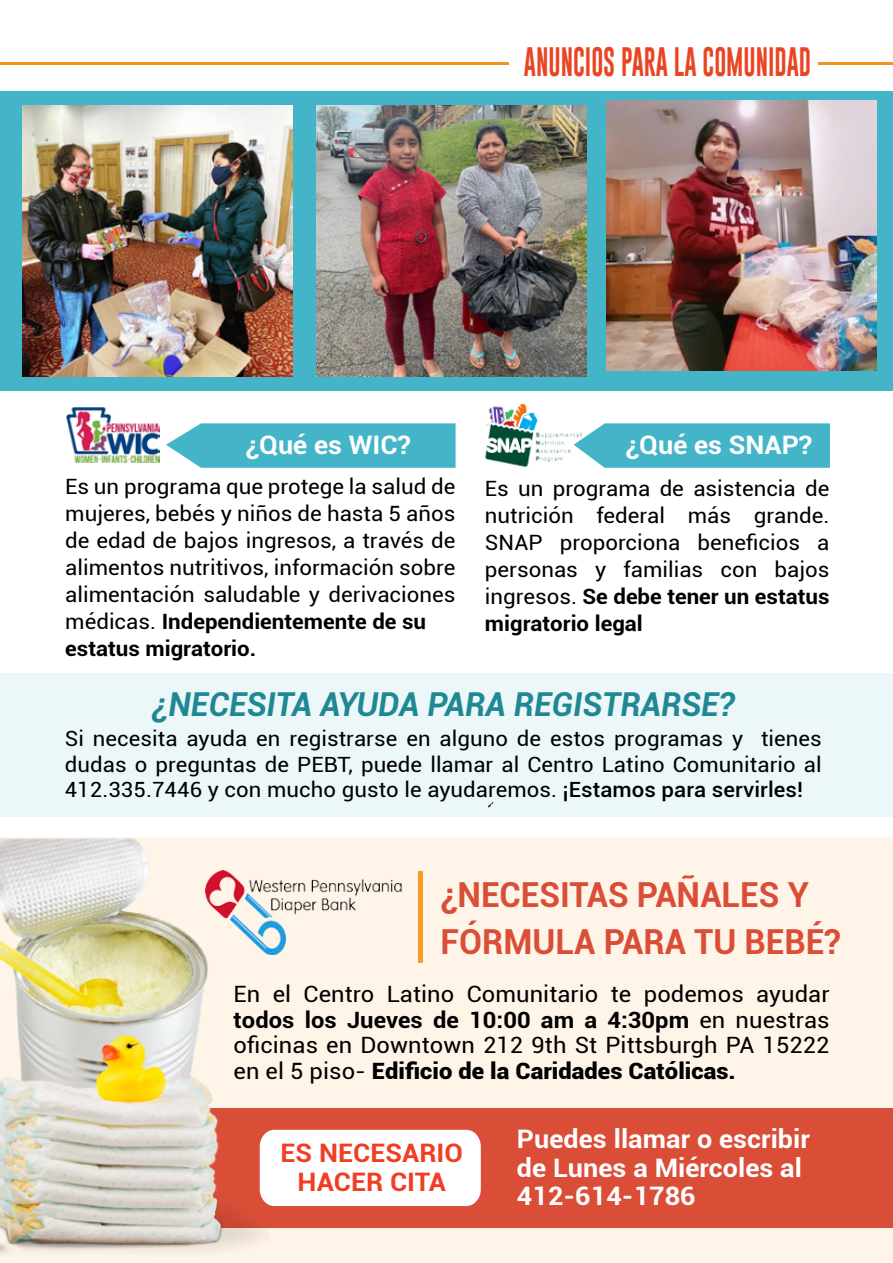
<style>
.page{position:relative;width:893px;height:1263px;background:#fff}
.page>*{position:absolute;margin:0;border:0;box-sizing:border-box;transform-origin:0 0}
.t1{font:700 34.5px/46.5px "Roboto";color:#da4e38}
.t2{font:italic 700 33px "Roboto";color:#1f8893}
.t3{font:30px "Gobold";color:#ea4523;scale:.79 1}
.t4{font:700 25.5px/28.5px "Roboto";letter-spacing:.005em;color:#fff;scale:1.06 1}
.t5{font:700 25.5px/28.5px "Roboto";letter-spacing:.005em;color:#ef3e24;text-align:center;scale:1.06 1}
.t6{font:22.5px/25.5px "Roboto";letter-spacing:.005em;color:#000;text-align:justify;scale:1.06 1}
.t7{font:21.15px/27px "Roboto";color:#000;text-align:justify;scale:1.06 1}
.t8{font:21px/25.5px "Roboto";letter-spacing:.005em;color:#000;text-align:justify;scale:1.06 1}
.s1{font-weight:700}
.s2{font-weight:500}
.s3{font-weight:900}
</style>
<div class="page">
<hr style="left:0;top:62px;width:508px;height:3px;background:#f39523">
<hr style="left:819px;top:62px;width:74px;height:3px;background:#f39523">
<div style="left:0;top:838px;width:893px;height:425px;background:#fef4e7"></div>
<div style="left:181px;top:1108px;width:712px;height:119px;background:#da4e38"></div>
<img style="left:1px;top:837px;width:519px;height:417px">
<div style="left:0;top:673px;width:893px;height:144px;background:#ecf7f9"></div>
<svg style="left:166px;top:423px;width:290px;height:45px;background:#51bacc"></svg>
<div style="left:0;top:91px;width:893px;height:299px;background:#44b5c8"></div>
<svg style="left:488px;top:802px;width:5px;height:5px"></svg>
<img style="left:67px;top:408px;width:92px;height:55px">
<img style="left:485px;top:403px;width:89px;height:64px">
<svg style="left:574px;top:423px;width:256px;height:45px;background:#51bacb"></svg>
<img style="left:205px;top:871px;width:201px;height:84px">
<hr style="left:418px;top:871px;width:4px;height:91px;background:#f49e26">
<div style="left:260px;top:1130px;width:221px;height:76px;background:#fff"></div>
<img style="left:606px;top:100px;width:271px;height:271px">
<img style="left:22px;top:106px;width:271px;height:270px">
<img style="left:316px;top:106px;width:271px;height:270px">
<h3 class="t3" style="left:524px;top:42px;width:365px">ANUNCIOS PARA LA COMUNIDAD</h3>
<p class="t4" style="left:246px;top:430px;width:157px">¿Qué es WIC?</p>
<p class="t4" style="left:626px;top:430px;width:178px">¿Qué es SNAP?</p>
<p class="t7" style="left:65px;top:472px;width:370px;text-align:left">Es un programa que protege la salud de mujeres, bebés y niños de hasta 5 años de edad de bajos ingresos, a través de alimentos nutritivos, información sobre alimentación saludable y derivaciones médicas. <span class="s1">Independientemente de su estatus migratorio.</span></p>
<p class="t7" style="left:485px;top:474px;width:327px">Es un programa de asistencia de nutrición federal más grande.<br>SNAP proporciona beneficios a personas y familias con bajos ingresos. <span class="s1">Se debe tener un estatus migratorio legal</span></p>
<h2 class="t2" style="left:152px;top:681px;width:584px">¿NECESITA AYUDA PARA REGISTRARSE?</h2>
<p class="t8" style="left:65px;top:725px;width:716px">Si necesita ayuda en registrarse en alguno de estos programas y tienes dudas o preguntas de PEBT, puede llamar al Centro Latino Comunitario al 412.335.7446 y con mucho gusto le ayudaremos. <span class="s2">¡Estamos para servirles!</span></p>
<h1 class="t1" style="left:441px;top:870px;width:402px">¿NECESITAS PAÑALES Y<br>FÓRMULA PARA TU BEBÉ?</h1>
<p class="t6" style="left:234px;top:981px;width:564px">En el Centro Latino Comunitario te podemos ayudar <span class="s1">todos los Jueves de 10:00 am a 4:30pm</span> en nuestras oficinas en Downtown 212 9th St Pittsburgh PA 15222 en el 5 piso- <span class="s3">Edificio de la Caridades Católicas.</span></p>
<p class="t5" style="left:281px;top:1138px;width:174px">ES NECESARIO<br>HACER CITA</p>
<p class="t4" style="left:517px;top:1124px;width:278px">Puedes llamar o escribir de Lunes a Miércoles al<br>412-614-1786</p>
</div>
